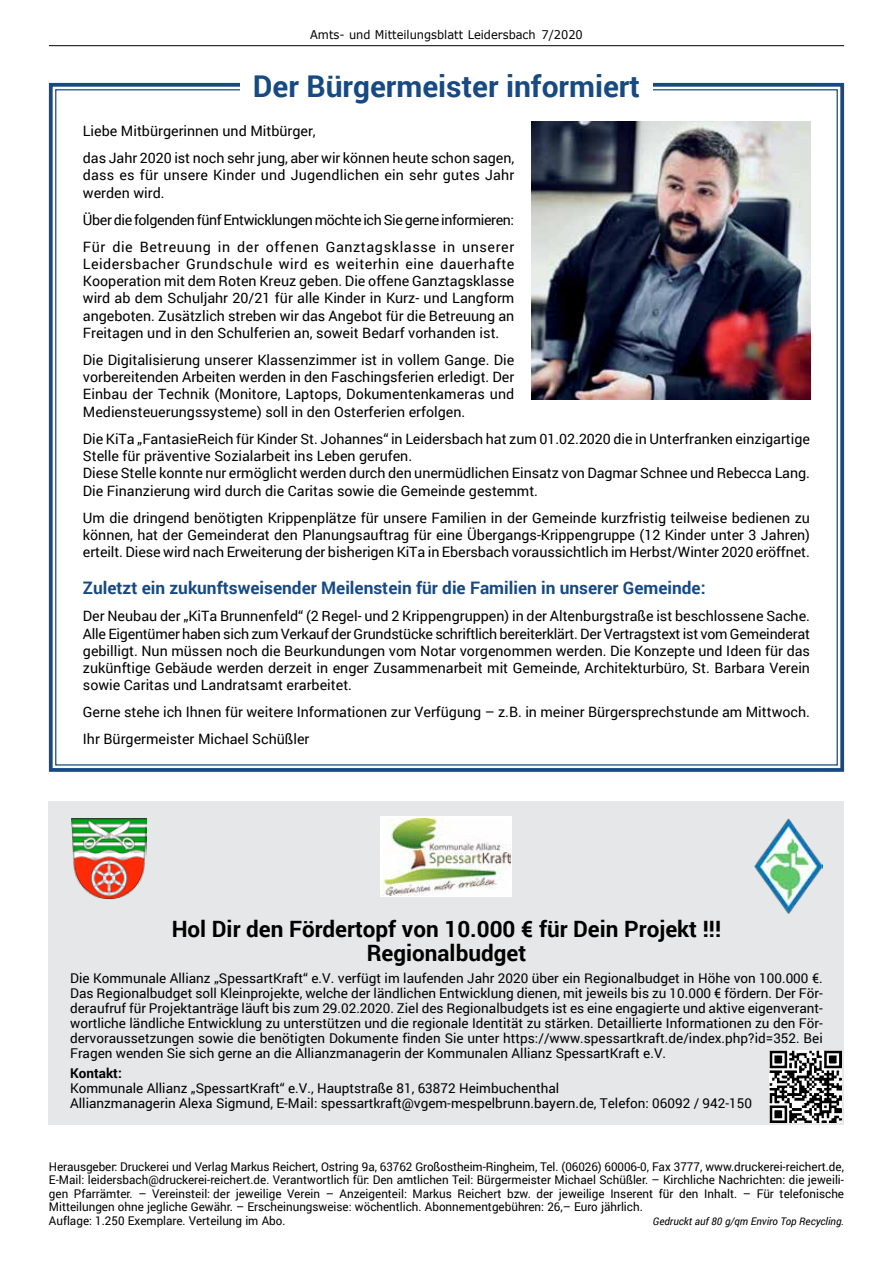
<style>
.page{position:relative;width:893px;height:1263px;background:#fff}
.page>*{position:absolute;margin:0;border:0;box-sizing:border-box;transform-origin:0 0}
.t1{font:700 30px "Roboto";color:#174983}
.t2{font:700 22.5px/24px "Roboto";color:#000;text-align:center}
.t3{font:700 17.25px "Roboto";color:#174983}
.t4{font:14.25px/17.2px "Roboto";color:#000}
.t5{font:14.25px/27px "Roboto";letter-spacing:-.025em;color:#000}
.t6{font:13.5px/15px "Roboto";color:#000;text-align:justify}
.t7{font:700 13.5px "Roboto";color:#000}
.t8{font:12px/13.5px "Roboto";color:#000}
.t9{font:12px "Verdana";color:#000;scale:.95 1}
.t10{font:italic 10.5px "Roboto";color:#000}
</style>
<div class="page">
<hr style="left:49px;top:45px;width:795px;height:1px;background:#000">
<svg style="left:48px;top:82px;width:797px;height:690px"></svg>
<div style="left:240px;top:66px;width:413px;height:47px;background:#fff"></div>
<img style="left:531px;top:121px;width:279px;height:279px">
<div style="left:49px;top:801px;width:795px;height:324px;background:#e6e7e8"></div>
<img style="left:72px;top:819px;width:74px;height:79px">
<img style="left:755px;top:819px;width:68px;height:94px">
<div style="left:381px;top:816px;width:131px;height:81px;background:#fff"></div>
<img style="left:383px;top:819px;width:127px;height:76px">
<img style="left:770px;top:1050px;width:72px;height:72px">
<p class="t9" style="left:310px;top:27px;width:289px">Amts- und Mitteilungsblatt Leidersbach 7/2020</p>
<h1 class="t1" style="left:253px;top:66px;width:388px">Der Bürgermeister informiert</h1>
<p class="t4" style="left:83px;top:117px;width:433px;line-height:27px">Liebe Mitbürgerinnen und Mitbürger,<br>das Jahr 2020 ist noch sehr jung, aber wir können heute schon sagen,</p>
<p class="t4" style="left:83px;top:166px;width:433px">dass es für unsere Kinder und Jugendlichen ein sehr gutes Jahr werden wird.</p>
<p class="t5" style="left:83px;top:206px;width:433px">Über die folgenden fünf Entwicklungen möchte ich Sie gerne informieren:<br>Für die Betreuung in der offenen Ganztagsklasse in unserer</p>
<p class="t4" style="left:83px;top:255px;width:433px;text-align:justify">Leidersbacher Grundschule wird es weiterhin eine dauerhafte Kooperation mit dem Roten Kreuz geben. Die offene Ganztagsklasse wird ab dem Schuljahr 20/21 für alle Kinder in Kurz- und Langform angeboten. Zusätzlich streben wir das Angebot für die Betreuung an Freitagen und in den Schulferien an, soweit Bedarf vorhanden ist.</p>
<p class="t4" style="left:83px;top:351px;width:433px;text-align:justify">Die Digitalisierung unserer Klassenzimmer ist in vollem Gange. Die vorbereitenden Arbeiten werden in den Faschingsferien erledigt. Der Einbau der Technik (Monitore, Laptops, Dokumentenkameras und Mediensteuerungssysteme) soll in den Osterferien erfolgen.</p>
<p class="t4" style="left:83px;top:429px;width:729px">Die KiTa „FantasieReich für Kinder St. Johannes“ in Leidersbach hat zum 01.02.2020 die in Unterfranken einzigartige Stelle für präventive Sozialarbeit ins Leben gerufen.<br>Diese Stelle konnte nur ermöglicht werden durch den unermüdlichen Einsatz von Dagmar Schnee und Rebecca Lang.<br>Die Finanzierung wird durch die Caritas sowie die Gemeinde gestemmt.</p>
<p class="t4" style="left:83px;top:508px;width:729px;text-align:justify">Um die dringend benötigten Krippenplätze für unsere Familien in der Gemeinde kurzfristig teilweise bedienen zu können, hat der Gemeinderat den Planungsauftrag für eine Übergangs-Krippengruppe (12 Kinder unter 3 Jahren) erteilt. Diese wird nach Erweiterung der bisherigen KiTa in Ebersbach voraussichtlich im Herbst/Winter 2020 eröffnet.</p>
<p class="t3" style="left:83px;top:576px;width:624px">Zuletzt ein zukunftsweisender Meilenstein für die Familien in unserer Gemeinde:</p>
<p class="t4" style="left:83px;top:607px;width:729px;text-align:justify">Der Neubau der „KiTa Brunnenfeld“ (2 Regel- und 2 Krippengruppen) in der Altenburgstraße ist beschlossene Sache.<br>Alle Eigentümer haben sich zum Verkauf der Grundstücke schriftlich bereiterklärt. Der Vertragstext ist vom Gemeinderat gebilligt. Nun müssen noch die Beurkundungen vom Notar vorgenommen werden. Die Konzepte und Ideen für das zukünftige Gebäude werden derzeit in enger Zusammenarbeit mit Gemeinde, Architekturbüro, St. Barbara Verein sowie Caritas und Landratsamt erarbeitet.</p>
<p class="t4" style="left:83px;top:698px;width:729px;line-height:27px">Gerne stehe ich Ihnen für weitere Informationen zur Verfügung – z.B. in meiner Bürgersprechstunde am Mittwoch.<br>Ihr Bürgermeister Michael Schüßler</p>
<h2 class="t2" style="left:172px;top:916px;width:551px">Hol Dir den Fördertopf von 10.000 € für Dein Projekt !!!<br>Regionalbudget</h2>
<p class="t6" style="left:70px;top:970px;width:754px">Die Kommunale Allianz „SpessartKraft“ e.V. verfügt im laufenden Jahr 2020 über ein Regionalbudget in Höhe von 100.000 €.<br>Das Regionalbudget soll Kleinprojekte, welche der ländlichen Entwicklung dienen, mit jeweils bis zu 10.000 € fördern. Der För&shy;deraufruf für Projektanträge läuft bis zum 29.02.2020. Ziel des Regionalbudgets ist es eine engagierte und aktive eigenverant&shy;wortliche ländliche Entwicklung zu unterstützen und die regionale Identität zu stärken. Detaillierte Informationen zu den För&shy;dervoraussetzungen sowie die benötigten Dokumente finden Sie unter https://www.spessartkraft.de/index.php?id=352. Bei Fragen wenden Sie sich gerne an die Allianzmanagerin der Kommunalen Allianz SpessartKraft e.V.</p>
<p class="t7" style="left:70px;top:1063px;width:53px">Kontakt:</p>
<p class="t6" style="left:70px;top:1080px;width:683px">Kommunale Allianz „SpessartKraft“ e.V., Hauptstraße 81, 63872 Heimbuchenthal<br>Allianzmanagerin Alexa Sigmund, E-Mail: spessartkraft@vgem-mespelbrunn.bayern.de, Telefon: 06092 / 942-150</p>
<p class="t8" style="left:49px;top:1159px;width:797px">Herausgeber: Druckerei und Verlag Markus Reichert, Ostring 9a, 63762 Großostheim-Ringheim, Tel. (06026) 60006-0, Fax 3777, www.druckerei-reichert.de, E-Mail: leidersbach@druckerei-reichert.de. Verantwortlich für: Den amtlichen Teil: Bürgermeister Michael Schüßler. – Kirchliche Nachrichten: die jeweili&shy;gen Pfarrämter. – Vereinsteil: der jeweilige Verein – Anzeigenteil: Markus Reichert bzw. der jeweilige Inserent für den Inhalt. – Für telefonische Mitteilungen ohne jegliche Gewähr. – Erscheinungsweise: wöchentlich. Abonnementgebühren: 26,– Euro jährlich.<br>Auflage: 1.250 Exemplare. Verteilung im Abo.</p>
<p class="t10" style="left:653px;top:1213px;width:193px">Gedruckt auf 80 g/qm Enviro Top Recycling.</p>
</div>
